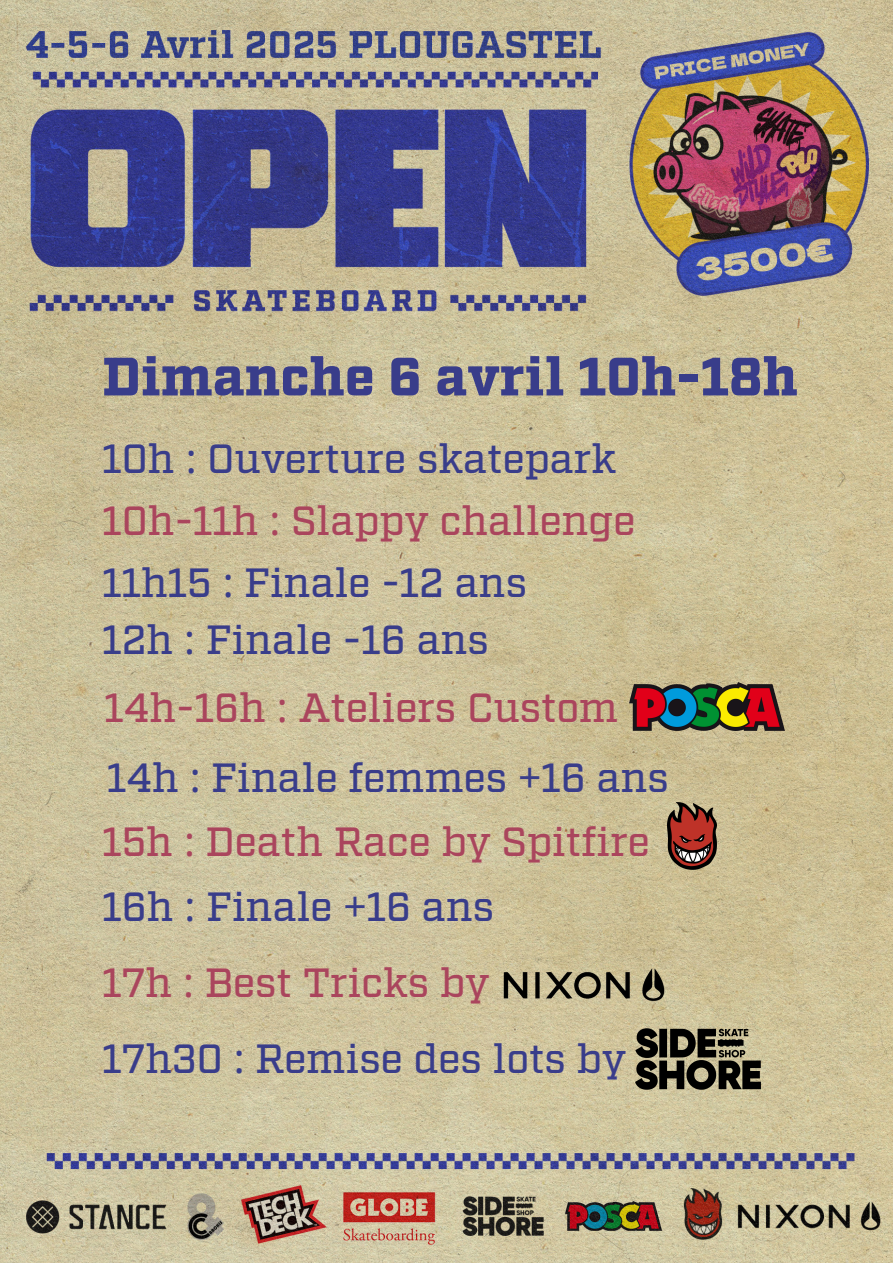
<style>
.page{position:relative;width:893px;height:1263px;background:#fff}
.page>*{position:absolute;margin:0;border:0;box-sizing:border-box;transform-origin:0 0}
.t1{font:900 53.85px "Factoria Test";color:#393d8a}
.t2{font:500 40.8px "Factoria Test";color:#393d8a}
.t3{font:500 40.8px "Factoria Test";color:#aa455d}
.s1{font-family:"Noto Sans";font-weight:400}
</style>
<div class="page">
<img style="left:0;top:0;width:893px;height:1263px">
<img style="left:631px;top:801px;width:122px;height:69px">
<img style="left:500px;top:902px;width:167px;height:167px">
<img style="left:618px;top:979px;width:159px;height:159px">
<img style="left:629px;top:682px;width:155px;height:49px">
<p class="t1" style="left:103px;top:339px;width:697px">Dimanche 6 avril 10h-18h</p>
<p class="t2" style="left:102px;top:431px;width:515px">10h <span class="s1">:</span> Ouverture skatepark</p>
<p class="t3" style="left:102px;top:493px;width:534px">10h-11h <span class="s1">:</span> Slappy challenge</p>
<h1 class="t2" style="left:102px;top:554px;width:426px">11h15 <span class="s1">:</span> Finale -12 ans</h1>
<p class="t2" style="left:102px;top:611px;width:388px">12h <span class="s1">:</span> Finale -16 ans</p>
<p class="t3" style="left:105px;top:679px;width:515px">14h-16h <span class="s1">:</span> Ateliers Custom</p>
<p class="t2" style="left:107px;top:749px;width:563px">14h <span class="s1">:</span> Finale femmes <span class="s1">+</span>16 ans</p>
<p class="t3" style="left:102px;top:814px;width:549px">15h <span class="s1">:</span> Death Race by Spitfire</p>
<p class="t2" style="left:102px;top:878px;width:393px">16h <span class="s1">:</span> Finale <span class="s1">+</span>16 ans</p>
<p class="t3" style="left:102px;top:954px;width:388px">17h <span class="s1">:</span> Best Tricks by</p>
<p class="t2" style="left:102px;top:1030px;width:525px">17h30 <span class="s1">:</span> Remise des lots by</p>
</div>
